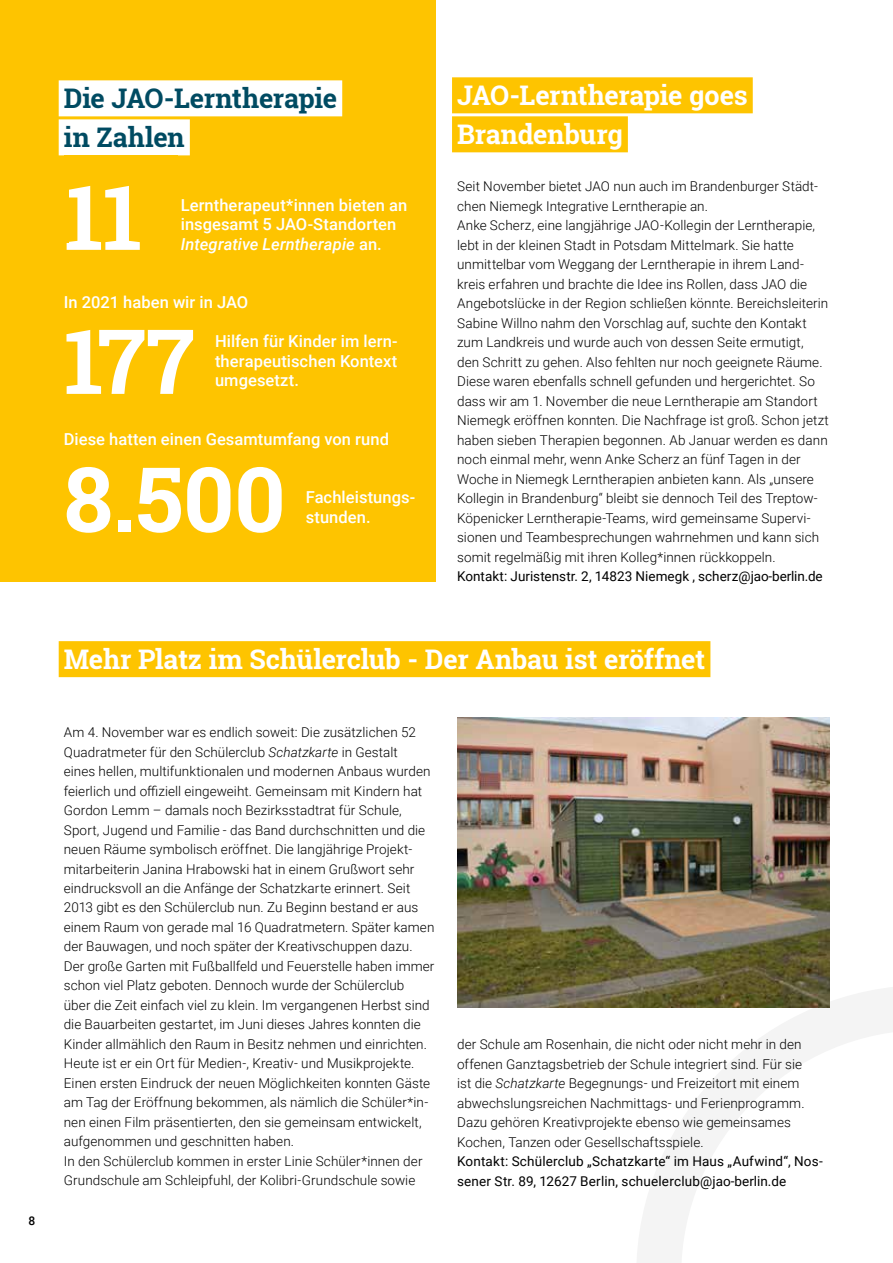
<style>
.page{position:relative;width:893px;height:1263px;background:#fff}
.page>*{position:absolute;margin:0;border:0;box-sizing:border-box;transform-origin:0 0}
.t1{font:700 90px/144px "Roboto Slab";letter-spacing:-.005em;color:#fff}
.t2{font:700 27px/39px "Roboto Slab";letter-spacing:-.01em;color:#fff}
.t3{font:700 27px/39px "Roboto Slab";letter-spacing:-.01em;color:#004b62}
.t4{font:500 16.5px/19.5px "Roboto";letter-spacing:.005em;color:#fff}
.t5{font:300 13.5px/19.5px "Roboto";letter-spacing:.005em;color:#000}
.t6{font:13.5px/19.5px "Roboto";letter-spacing:.01em;color:#000}
.t7{font:500 12px "Roboto";color:#000}
.s1{font-style:italic}
</style>
<div class="page">
<svg style="left:614px;top:962px;width:279px;height:301px"></svg>
<div style="left:452px;top:77px;width:301px;height:36px;background:#fec400"></div>
<div style="left:452px;top:116px;width:176px;height:36px;background:#fec400"></div>
<div style="left:0;top:0;width:436px;height:581px;background:#fec400"></div>
<div style="left:59px;top:80px;width:283px;height:36px;background:#fff"></div>
<div style="left:59px;top:119px;width:131px;height:36px;background:#fff"></div>
<img style="left:457px;top:717px;width:372px;height:290px">
<div style="left:59px;top:641px;width:651px;height:36px;background:#fec400"></div>
<p class="t7" style="left:28px;top:1212px;width:8px">8</p>
<h2 class="t3" style="left:64px;top:78px;width:275px">Die JAO-Lerntherapie in Zahlen</h2>
<h1 class="t1" style="left:64px;top:144px;width:132px">11<br>177</h1>
<p class="t4" style="left:181px;top:194px;width:228px">Lerntherapeut*innen bieten an insgesamt 5 JAO-Standorten<br><span class="s1">Integrative Lerntherapie</span> an.</p>
<p class="t4" style="left:64px;top:292px;width:186px">In 2021 haben wir in JAO</p>
<p class="t4" style="left:215px;top:331px;width:184px;text-align:justify">Hilfen für Kinder im lern&shy;therapeutischen Kontext umgesetzt.</p>
<p class="t4" style="left:64px;top:428px;width:327px">Diese hatten einen Gesamtumfang von rund</p>
<h1 class="t1" style="left:64px;top:426px;width:223px">8.500</h1>
<p class="t4" style="left:306px;top:487px;width:111px">Fachleistungs&shy;stunden.</p>
<h2 class="t2" style="left:457px;top:75px;width:292px">JAO-Lerntherapie goes<br>Brandenburg</h2>
<p class="t5" style="left:457px;top:176px;width:373px">Seit November bietet JAO nun auch im Brandenburger Städt&shy;chen Niemegk Integrative Lerntherapie an.<br>Anke Scherz, eine langjährige JAO-Kollegin der Lerntherapie, lebt in der kleinen Stadt in Potsdam Mittelmark. Sie hatte unmittelbar vom Weggang der Lerntherapie in ihrem Land&shy;kreis erfahren und brachte die Idee ins Rollen, dass JAO die Angebotslücke in der Region schließen könnte. Bereichsleiterin Sabine Willno nahm den Vorschlag auf, suchte den Kontakt zum Landkreis und wurde auch von dessen Seite ermutigt, den Schritt zu gehen. Also fehlten nur noch geeignete Räume.<br>Diese waren ebenfalls schnell gefunden und hergerichtet. So dass wir am 1. November die neue Lerntherapie am Standort Niemegk eröffnen konnten. Die Nachfrage ist groß. Schon jetzt haben sieben Therapien begonnen. Ab Januar werden es dann noch einmal mehr, wenn Anke Scherz an fünf Tagen in der Woche in Niemegk Lerntherapien anbieten kann. Als „unsere Kollegin in Brandenburg“ bleibt sie dennoch Teil des Treptow-Köpenicker Lerntherapie-Teams, wird gemeinsame Supervi&shy;sionen und Teambesprechungen wahrnehmen und kann sich somit regelmäßig mit ihren Kolleg*innen rückkoppeln.</p>
<p class="t6" style="left:457px;top:566px;width:367px">Kontakt: Juristenstr. 2, 14823 Niemegk , scherz@jao-berlin.de</p>
<h2 class="t2" style="left:64px;top:639px;width:643px">Mehr Platz im Schülerclub - Der Anbau ist eröffnet</h2>
<p class="t5" style="left:64px;top:722px;width:372px">Am 4. November war es endlich soweit: Die zusätzlichen 52<br>Quadratmeter für den Schülerclub <span class="s1">Schatzkarte</span> in Gestalt<br>eines hellen, multifunktionalen und modernen Anbaus wurden feierlich und offiziell eingeweiht. Gemeinsam mit Kindern hat Gordon Lemm – damals noch Bezirksstadtrat für Schule, Sport, Jugend und Familie - das Band durchschnitten und die neuen Räume symbolisch eröffnet. Die langjährige Projekt&shy;mitarbeiterin Janina Hrabowski hat in einem Grußwort sehr eindrucksvoll an die Anfänge der Schatzkarte erinnert. Seit 2013 gibt es den Schülerclub nun. Zu Beginn bestand er aus einem Raum von gerade mal 16 Quadratmetern. Später kamen der Bauwagen, und noch später der Kreativschuppen dazu.<br>Der große Garten mit Fußballfeld und Feuerstelle haben immer schon viel Platz geboten. Dennoch wurde der Schülerclub über die Zeit einfach viel zu klein. Im vergangenen Herbst sind die Bauarbeiten gestartet, im Juni dieses Jahres konnten die Kinder allmählich den Raum in Besitz nehmen und einrichten.<br>Heute ist er ein Ort für Medien-, Kreativ- und Musikprojekte.<br>Einen ersten Eindruck der neuen Möglichkeiten konnten Gäste am Tag der Eröffnung bekommen, als nämlich die Schüler*in&shy;nen einen Film präsentierten, den sie gemeinsam entwickelt, aufgenommen und geschnitten haben.<br>In den Schülerclub kommen in erster Linie Schüler*innen der Grundschule am Schleipfuhl, der Kolibri-Grundschule sowie</p>
<p class="t5" style="left:457px;top:1034px;width:349px">der Schule am Rosenhain, die nicht oder nicht mehr in den offenen Ganztagsbetrieb der Schule integriert sind. Für sie ist die <span class="s1">Schatzkarte</span> Begegnungs- und Freizeitort mit einem abwechslungsreichen Nachmittags- und Ferienprogramm.<br>Dazu gehören Kreativprojekte ebenso wie gemeinsames Kochen, Tanzen oder Gesellschaftsspiele.</p>
<p class="t6" style="left:457px;top:1151px;width:367px">Kontakt: Schülerclub „Schatzkarte“ im Haus „Aufwind“, Nos&shy;sener Str. 89, 12627 Berlin, schuelerclub@jao-berlin.de</p>
</div>
